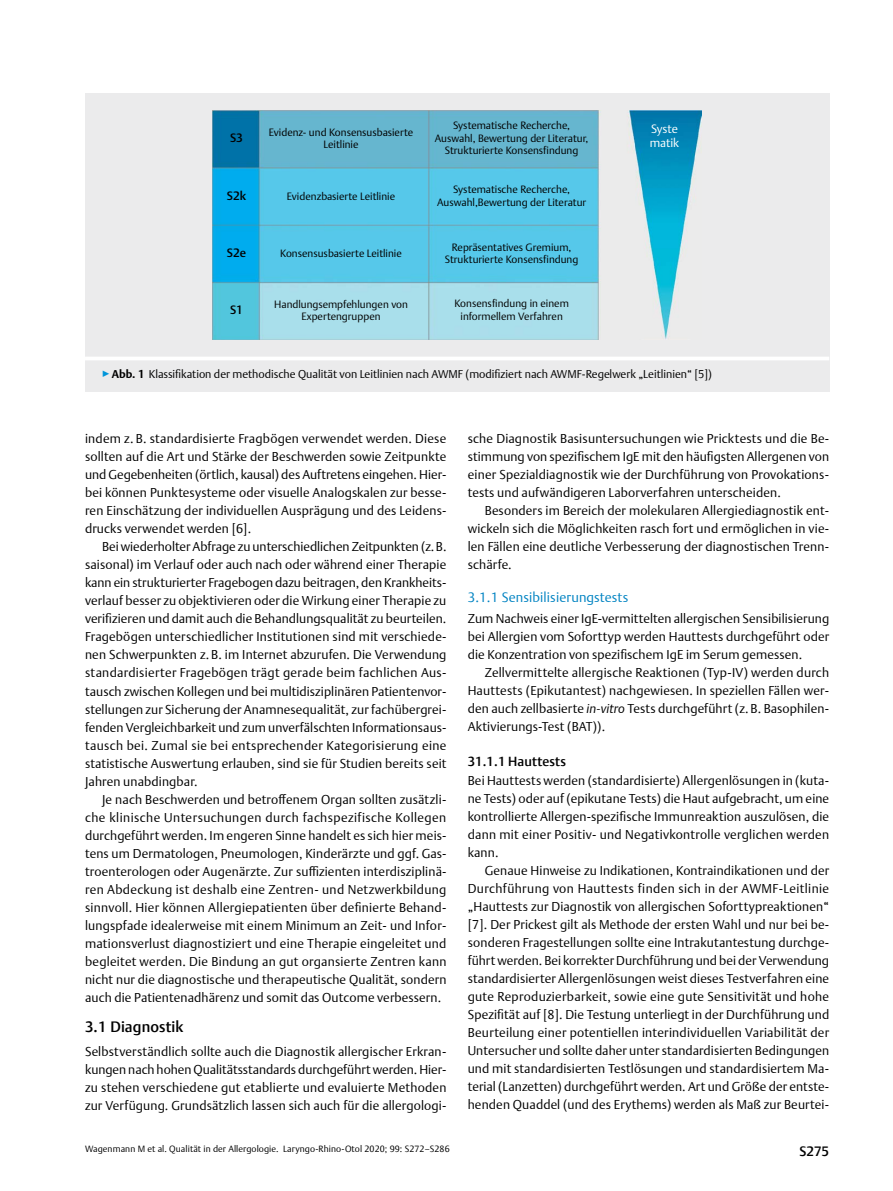
<style>
.page{position:relative;width:893px;height:1191px;background:#fff}
.page>*{position:absolute;margin:0;border:0;box-sizing:border-box;transform-origin:0 0}
.t1{font:500 15px "Thieme Argo 2011";letter-spacing:.01em;color:#000}
.t2{font:300 13.5px "Thieme Argo 2011";letter-spacing:.01em;color:#0083c2}
.t3{font:500 13.5px "Thieme Argo 2011";color:#000}
.t4{font:500 13.2px "Thieme Argo 2011";letter-spacing:.01em;color:#000}
.t5{font:300 12.75px/18px "Thieme Argo 2011";letter-spacing:.01em;color:#000;text-align:justify}
.t6{font:500 12px "Thieme Argo 2011";color:#000}
.t7{font:300 12px/14.4px "Thieme Argo 2011";color:#fff}
.t8{font:300 11.25px "Thieme Argo 2011";color:#000}
.t9{font:300 10.5px/12.6px "Thieme Argo 2011";color:#000;text-align:center}
.t10{font:300 9px "Thieme Argo 2011";letter-spacing:.01em;color:#000}
.s1{color:#0095da}
.s2{font-weight:700}
.s3{font-style:italic}
</style>
<div class="page">
<div style="left:85px;top:94px;width:744px;height:263px;background:#ebebec"></div>
<img style="left:213px;top:111px;width:489px;height:229px">
<div style="left:85px;top:357px;width:744px;height:34px;background:#ebebec"></div>
<hr style="left:85px;top:357px;width:744px;height:3px;background:#fff">
<p class="t6" style="left:230px;top:130px;width:14px">S3</p>
<p class="t9" style="left:269px;top:125px;width:146px">Evidenz- und Konsensusbasierte<br>Leitlinie</p>
<p class="t9" style="left:435px;top:119px;width:155px">Systematische Recherche,<br>Auswahl, Bewertung der Literatur,<br>Strukturierte Konsensfindung</p>
<p class="t7" style="left:650px;top:121px;width:31px">Syste matik</p>
<p class="t9" style="left:437px;top:183px;width:150px">Systematische Recherche,<br>Auswahl,Bewertung der Literatur</p>
<p class="t9" style="left:445px;top:240px;width:135px">Repräsentatives Gremium,<br>Strukturierte Konsensfindung</p>
<p class="t9" style="left:454px;top:297px;width:116px">Konsensfindung in einem informellem Verfahren</p>
<p class="t6" style="left:227px;top:188px;width:21px">S2k</p>
<p class="t9" style="left:287px;top:190px;width:110px">Evidenzbasierte Leitlinie</p>
<p class="t6" style="left:227px;top:245px;width:21px">S2e</p>
<p class="t9" style="left:280px;top:247px;width:123px">Konsensusbasierte Leitlinie</p>
<p class="t9" style="left:274px;top:297px;width:135px">Handlungsempfehlungen von<br>Expertengruppen</p>
<p class="t6" style="left:230px;top:302px;width:14px">S1</p>
<p class="t8" style="left:102px;top:367px;width:612px"><span class="s1">▶</span><span class="s2">Abb. 1</span> Klassifikation der methodische Qualität von Leitlinien nach AWMF (modifiziert nach AWMF-Regelwerk „Leitlinien“ [5])</p>
<p class="t5" style="left:85px;top:429px;width:363px">indem z. B. standardisierte Fragbögen verwendet werden. Diese sollten auf die Art und Stärke der Beschwerden sowie Zeitpunkte und Gegebenheiten (örtlich, kausal) des Auftretens eingehen. Hier&shy;bei können Punktesysteme oder visuelle Analogskalen zur besse&shy;ren Einschätzung der individuellen Ausprägung und des Leidens&shy;drucks verwendet werden [6].</p>
<p class="t5" style="left:85px;top:537px;width:363px;text-indent:17px">Bei wiederholter Abfrage zu unterschiedlichen Zeitpunkten (z.B. saisonal) im Verlauf oder auch nach oder während einer Therapie kann ein strukturierter Fragebogen dazu beitragen, den Krankheits&shy;verlauf besser zu objektivieren oder die Wirkung einer Therapie zu verifizieren und damit auch die Behandlungsqualität zu beurteilen.<br>Fragebögen unterschiedlicher Institutionen sind mit verschiede&shy;nen Schwerpunkten z. B. im Internet abzurufen. Die Verwendung standardisierter Fragebögen trägt gerade beim fachlichen Aus&shy;tausch zwischen Kollegen und bei multidisziplinären Patientenvor&shy;stellungen zur Sicherung der Anamnesequalität, zur fachübergrei&shy;fenden Vergleichbarkeit und zum unverfälschten Informationsaus&shy;tausch bei. Zumal sie bei entsprechender Kategorisierung eine statistische Auswertung erlauben, sind sie für Studien bereits seit Jahren unabdingbar.</p>
<p class="t5" style="left:85px;top:789px;width:363px;text-indent:17px">Je nach Beschwerden und betroffenem Organ sollten zusätzli&shy;che klinische Untersuchungen durch fachspezifische Kollegen durchgeführt werden. Im engeren Sinne handelt es sich hier meis&shy;tens um Dermatologen, Pneumologen, Kinderärzte und ggf. Gas&shy;troenterologen oder Augenärzte. Zur suffizienten interdisziplinä&shy;ren Abdeckung ist deshalb eine Zentren- und Netzwerkbildung sinnvoll. Hier können Allergiepatienten über definierte Behand&shy;lungspfade idealerweise mit einem Minimum an Zeit- und Infor&shy;mationsverlust diagnostiziert und eine Therapie eingeleitet und begleitet werden. Die Bindung an gut organsierte Zentren kann nicht nur die diagnostische und therapeutische Qualität, sondern auch die Patientenadhärenz und somit das Outcome verbessern.</p>
<p class="t1" style="left:85px;top:1016px;width:100px">3.1 Diagnostik</p>
<p class="t5" style="left:85px;top:1041px;width:363px">Selbstverständlich sollte auch die Diagnostik allergischer Erkran&shy;kungen nach hohen Qualitätsstandards durchgeführt werden. Hier&shy;zu stehen verschiedene gut etablierte und evaluierte Methoden zur Verfügung. Grundsätzlich lassen sich auch für die allergologi-</p>
<p class="t10" style="left:85px;top:1143px;width:366px">Wagenmann M et al. Qualität in der Allergologie. Laryngo-Rhino-Otol 2020; 99: S272–S286</p>
<p class="t5" style="left:468px;top:429px;width:363px">sche Diagnostik Basisuntersuchungen wie Pricktests und die Be&shy;stimmung von spezifischem IgE mit den häufigsten Allergenen von einer Spezialdiagnostik wie der Durchführung von Provokations&shy;tests und aufwändigeren Laborverfahren unterscheiden.</p>
<p class="t5" style="left:468px;top:501px;width:363px;text-indent:17px">Besonders im Bereich der molekularen Allergiediagnostik ent&shy;wickeln sich die Möglichkeiten rasch fort und ermöglichen in vie&shy;len Fällen eine deutliche Verbesserung der diagnostischen Trenn&shy;schärfe.</p>
<p class="t2" style="left:468px;top:588px;width:162px">3.1.1 Sensibilisierungstests</p>
<p class="t5" style="left:468px;top:609px;width:363px">Zum Nachweis einer IgE-vermittelten allergischen Sensibilisierung bei Allergien vom Soforttyp werden Hauttests durchgeführt oder die Konzentration von spezifischem IgE im Serum gemessen.</p>
<p class="t5" style="left:468px;top:663px;width:363px;text-indent:17px">Zellvermittelte allergische Reaktionen (Typ-IV) werden durch Hauttests (Epikutantest) nachgewiesen. In speziellen Fällen wer&shy;den auch zellbasierte <span class="s3">in-vitro</span> Tests durchgeführt (z. B. Basophilen-Aktivierungs-Test (BAT)).</p>
<p class="t4" style="left:468px;top:753px;width:100px">31.1.1 Hauttests</p>
<p class="t5" style="left:468px;top:770px;width:363px">Bei Hauttests werden (standardisierte) Allergenlösungen in (kuta&shy;ne Tests) oder auf (epikutane Tests) die Haut aufgebracht, um eine kontrollierte Allergen-spezifische Immunreaktion auszulösen, die dann mit einer Positiv- und Negativkontrolle verglichen werden kann.</p>
<p class="t5" style="left:468px;top:860px;width:363px;text-indent:17px">Genaue Hinweise zu Indikationen, Kontraindikationen und der Durchführung von Hauttests finden sich in der AWMF-Leitlinie „Hauttests zur Diagnostik von allergischen Soforttypreaktionen“ [7]. Der Prickest gilt als Methode der ersten Wahl und nur bei be&shy;sonderen Fragestellungen sollte eine Intrakutantestung durchge&shy;führt werden. Bei korrekter Durchführung und bei der Verwendung standardisierter Allergenlösungen weist dieses Testverfahren eine gute Reproduzierbarkeit, sowie eine gute Sensitivität und hohe Spezifität auf [8]. Die Testung unterliegt in der Durchführung und Beurteilung einer potentiellen interindividuellen Variabilität der Untersucher und sollte daher unter standardisierten Bedingungen und mit standardisierten Testlösungen und standardisiertem Ma&shy;terial (Lanzetten) durchgeführt werden. Art und Größe der entste&shy;henden Quaddel (und des Erythems) werden als Maß zur Beurtei-</p>
<p class="t3" style="left:799px;top:1142px;width:31px">S275</p>
</div>
